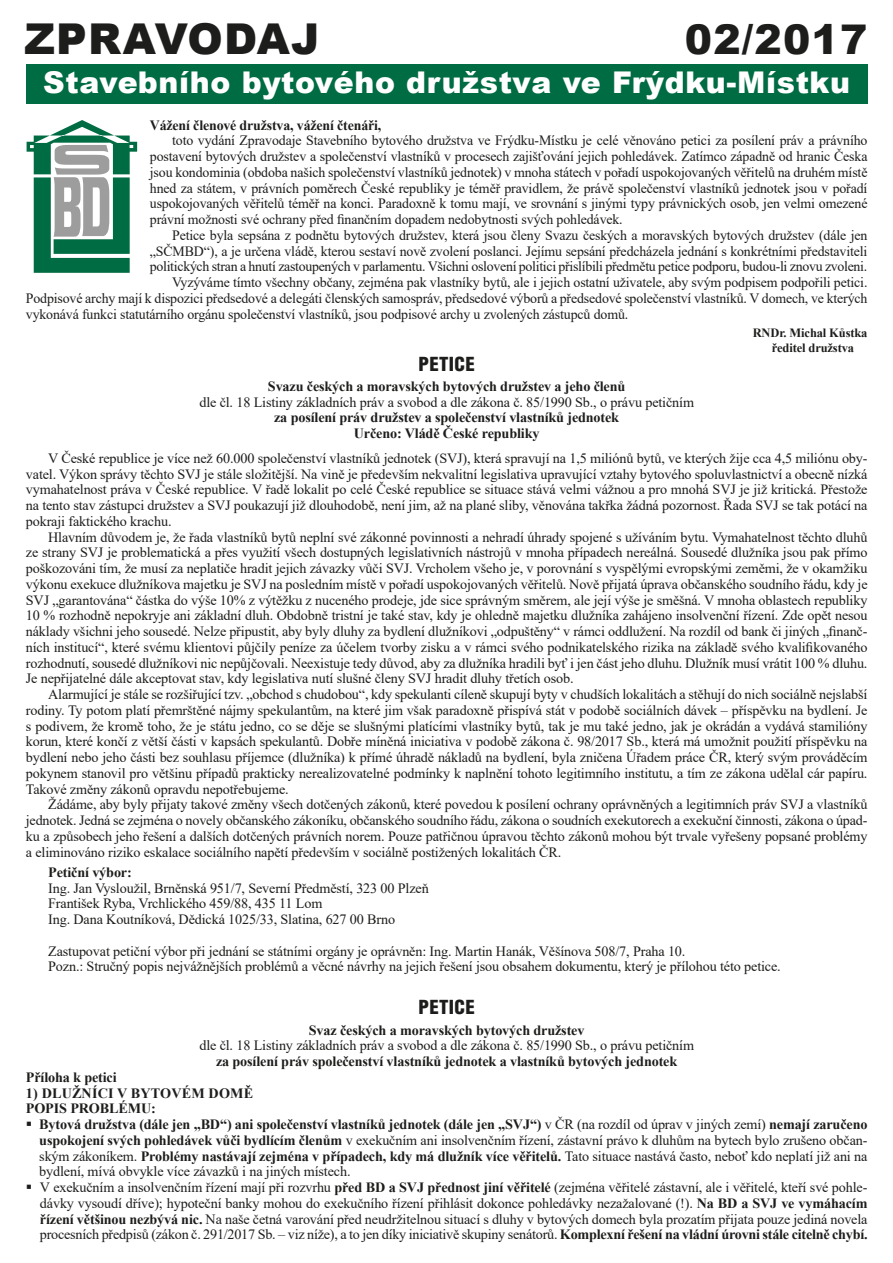
<style>
.page{position:relative;width:893px;height:1263px;background:#fff}
.page>*{position:absolute;margin:0;border:0;box-sizing:border-box;transform-origin:0 0}
.t1{font:900 42.6px "Arial";letter-spacing:.03em;color:#1d1d1b}
.t2{font:900 40.95px "Arial";letter-spacing:.03em;color:#1d1d1b}
.t3{font:900 30px "Arial";letter-spacing:.02em;color:#fff}
.t4{font:900 18.9px "Switzerland Cond";letter-spacing:.02em;color:#1d1d1b}
.t5{font:14.1px/15.8px "Times New Roman";letter-spacing:-.01em;color:#1d1d1b;text-align:justify}
.t6{font:700 14.1px/15.8px "Times New Roman";letter-spacing:-.01em;color:#1d1d1b;text-align:center}
.t7{font:700 14.1px/15.8px "Times New Roman";letter-spacing:.01em;color:#1d1d1b}
.t8{font:700 12.6px/15.3px "Times New Roman";letter-spacing:-.01em;color:#1d1d1b;text-align:center}
.s1{font-weight:700}
</style>
<div class="page">
<div style="left:26px;top:65px;width:841px;height:39px;background:#006c43"></div>
<svg style="left:27px;top:120px;width:110px;height:153px"></svg>
<h1 class="t1" style="left:24px;top:8px;width:297px">ZPRAVODAJ</h1>
<h2 class="t2" style="left:685px;top:10px;width:184px">02/2017</h2>
<h3 class="t3" style="left:43px;top:61px;width:808px">Stavebního bytového družstva ve Frýdku-Místku</h3>
<p class="t6" style="left:150px;top:117px;width:233px">Vážení členové družstva, vážení čtenáři,</p>
<p class="t5" style="left:150px;top:132px;width:719px;text-indent:22px">toto vydání Zpravodaje Stavebního bytového družstva ve Frýdku-Místku je celé věnováno petici za posílení práv a právního postavení bytových družstev a společenství vlastníků v procesech zajišťování jejich pohledávek. Zatímco západně od hranic Česka jsou kondominia (obdoba našich společenství vlastníků jednotek) v mnoha státech v pořadí uspokojovaných věřitelů na druhém místě hned za státem, v právních poměrech České republiky je téměř pravidlem, že právě společenství vlastníků jednotek jsou v pořadí uspokojovaných věřitelů téměř na konci. Paradoxně k tomu mají, ve srovnání s jinými typy právnických osob, jen velmi omezené právní možnosti své ochrany před finančním dopadem nedobytnosti svých pohledávek.</p>
<p class="t5" style="left:172px;top:227px;width:697px">Petice byla sepsána z podnětu bytových družstev, která jsou členy Svazu českých a moravských bytových družstev (dále jen</p>
<p class="t5" style="left:150px;top:243px;width:719px">„SČMBD“), a je určena vládě, kterou sestaví nově zvolení poslanci. Jejímu sepsání předcházela jednání s konkrétními představiteli</p>
<p class="t5" style="left:150px;top:258px;width:719px">politických stran a hnutí zastoupených v parlamentu. Všichni oslovení politici přislíbili předmětu petice podporu, budou-li znovu zvoleni.</p>
<p class="t5" style="left:172px;top:274px;width:697px">Vyzýváme tímto všechny občany, zejména pak vlastníky bytů, ale i jejich ostatní uživatele, aby svým podpisem podpořili petici.</p>
<p class="t5" style="left:26px;top:290px;width:843px">Podpisové archy mají k dispozici předsedové a delegáti členských samospráv, předsedové výborů a předsedové společenství vlastníků. V domech, ve kterých</p>
<p class="t5" style="left:26px;top:306px;width:604px">vykonává funkci statutárního orgánu společenství vlastníků, jsou podpisové archy u zvolených zástupců domů.</p>
<p class="t8" style="left:753px;top:325px;width:116px">RNDr. Michal Kůstka ředitel družstva</p>
<h3 class="t4" style="left:418px;top:352px;width:58px">PETICE</h3>
<p class="t6" style="left:268px;top:378px;width:359px">Svazu českých a moravských bytových družstev a jeho členů</p>
<p class="t5" style="left:199px;top:394px;width:496px">dle čl. 18 Listiny základních práv a svobod a dle zákona č. 85/1990 Sb., o právu petičním</p>
<p class="t6" style="left:274px;top:409px;width:346px">za posílení práv družstev a společenství vlastníků jednotek<br>Určeno: Vládě České republiky</p>
<p class="t5" style="left:26px;top:450px;width:843px;text-indent:22px">V České republice je více než 60.000 společenství vlastníků jednotek (SVJ), která spravují na 1,5 miliónů bytů, ve kterých žije cca 4,5 miliónu oby&shy;vatel. Výkon správy těchto SVJ je stále složitější. Na vině je především nekvalitní legislativa upravující vztahy bytového spoluvlastnictví a obecně nízká vymahatelnost práva v České republice. V řadě lokalit po celé České republice se situace stává velmi vážnou a pro mnohá SVJ je již kritická. Přestože na tento stav zástupci družstev a SVJ poukazují již dlouhodobě, není jim, až na plané sliby, věnována takřka žádná pozornost. Řada SVJ se tak potácí na pokraji faktického krachu.</p>
<p class="t5" style="left:26px;top:528px;width:843px;text-indent:22px">Hlavním důvodem je, že řada vlastníků bytů neplní své zákonné povinnosti a nehradí úhrady spojené s užíváním bytu. Vymahatelnost těchto dluhů ze strany SVJ je problematická a přes využití všech dostupných legislativních nástrojů v mnoha případech nereálná. Sousedé dlužníka jsou pak přímo poškozováni tím, že musí za neplatiče hradit jejich závazky vůči SVJ. Vrcholem všeho je, v porovnání s vyspělými evropskými zeměmi, že v okamžiku výkonu exekuce dlužníkova majetku je SVJ na posledním místě v pořadí uspokojovaných věřitelů. Nově přijatá úprava občanského soudního řádu, kdy je SVJ „garantována“ částka do výše 10% z výtěžku z nuceného prodeje, jde sice správným směrem, ale její výše je směšná. V mnoha oblastech republiky 10 % rozhodně nepokryje ani základní dluh. Obdobně tristní je také stav, kdy je ohledně majetku dlužníka zahájeno insolvenční řízení. Zde opět nesou náklady všichni jeho sousedé. Nelze připustit, aby byly dluhy za bydlení dlužníkovi „odpuštěny“ v rámci oddlužení. Na rozdíl od bank či jiných „finanč&shy;ních institucí“, které svému klientovi půjčily peníze za účelem tvorby zisku a v rámci svého podnikatelského rizika na základě svého kvalifikovaného rozhodnutí, sousedé dlužníkovi nic nepůjčovali. Neexistuje tedy důvod, aby za dlužníka hradili byť i jen část jeho dluhu. Dlužník musí vrátit 100 % dluhu.<br>Je nepřijatelné dále akceptovat stav, kdy legislativa nutí slušné členy SVJ hradit dluhy třetích osob.</p>
<p class="t5" style="left:26px;top:686px;width:843px;text-indent:22px">Alarmující je stále se rozšiřující tzv. „obchod s chudobou“, kdy spekulanti cíleně skupují byty v chudších lokalitách a stěhují do nich sociálně nejslabší rodiny. Ty potom platí přemrštěné nájmy spekulantům, na které jim však paradoxně přispívá stát v podobě sociálních dávek – příspěvku na bydlení. Je s podivem, že kromě toho, že je státu jedno, co se děje se slušnými platícími vlastníky bytů, tak je mu také jedno, jak je okrádán a vydává stamilióny korun, které končí z větší části v kapsách spekulantů. Dobře míněná iniciativa v podobě zákona č. 98/2017 Sb., která má umožnit použití příspěvku na bydlení nebo jeho části bez souhlasu příjemce (dlužníka) k přímé úhradě nákladů na bydlení, byla zničena Úřadem práce ČR, který svým prováděcím pokynem stanovil pro většinu případů prakticky nerealizovatelné podmínky k naplnění tohoto legitimního institutu, a tím ze zákona udělal cár papíru.<br>Takové změny zákonů opravdu nepotřebujeme.</p>
<p class="t5" style="left:26px;top:796px;width:843px;text-indent:22px">Žádáme, aby byly přijaty takové změny všech dotčených zákonů, které povedou k posílení ochrany oprávněných a legitimních práv SVJ a vlastníků jednotek. Jedná se zejména o novely občanského zákoníku, občanského soudního řádu, zákona o soudních exekutorech a exekuční činnosti, zákona o úpad&shy;ku a způsobech jeho řešení a dalších dotčených právních norem. Pouze patřičnou úpravou těchto zákonů mohou být trvale vyřešeny popsané problémy a eliminováno riziko eskalace sociálního napětí především v sociálně postižených lokalitách ČR.</p>
<p class="t6" style="left:48px;top:864px;width:85px">Petiční výbor:</p>
<p class="t5" style="left:48px;top:879px;width:382px;text-align:left">Ing. Jan Vysloužil, Brněnská 951/7, Severní Předměstí, 323 00 Plzeň<br>František Ryba, Vrchlického 459/88, 435 11 Lom<br>Ing. Dana Koutníková, Dědická 1025/33, Slatina, 627 00 Brno</p>
<p class="t5" style="left:48px;top:942px;width:734px">Zastupovat petiční výbor při jednání se státními orgány je oprávněn: Ing. Martin Hanák, Věšínova 508/7, Praha 10.<br>Pozn.: Stručný popis nejvážnějších problémů a věcné návrhy na jejich řešení jsou obsahem dokumentu, který je přílohou této petice.</p>
<h3 class="t4" style="left:418px;top:995px;width:58px">PETICE</h3>
<p class="t6" style="left:309px;top:1022px;width:277px">Svaz českých a moravských bytových družstev</p>
<p class="t5" style="left:199px;top:1037px;width:496px">dle čl. 18 Listiny základních práv a svobod a dle zákona č. 85/1990 Sb., o právu petičním</p>
<p class="t6" style="left:216px;top:1053px;width:463px">za posílení práv společenství vlastníků jednotek a vlastníků bytových jednotek</p>
<p class="t6" style="left:26px;top:1069px;width:92px">Příloha k petici</p>
<p class="t7" style="left:26px;top:1084px;width:229px">1) DLUŽNÍCI V BYTOVÉM DOMĚ<br>POPIS PROBLÉMU:</p>
<p class="t5" style="left:39px;top:1116px;width:830px;text-indent:-13px">▪ <span class="s1">Bytová družstva (dále jen „BD“) ani společenství vlastníků jednotek (dále jen „SVJ“)</span> v ČR (na rozdíl od úprav v jiných zemí) <span class="s1">nemají zaručeno uspokojení svých pohledávek vůči bydlícím členům</span> v exekučním ani insolvenčním řízení, zástavní právo k dluhům na bytech bylo zrušeno občan&shy;ským zákoníkem. <span class="s1">Problémy nastávají zejména v případech, kdy má dlužník více věřitelů.</span> Tato situace nastává často, neboť kdo neplatí již ani na bydlení, mívá obvykle více závazků i na jiných místech.</p>
<p class="t5" style="left:40px;top:1179px;width:829px;text-indent:-14px">▪ V exekučním a insolvenčním řízení mají při rozvrhu <span class="s1">před BD a SVJ přednost jiní věřitelé</span> (zejména věřitelé zástavní, ale i věřitelé, kteří své pohle&shy;dávky vysoudí dříve); hypoteční banky mohou do exekučního řízení přihlásit dokonce pohledávky nezažalované (!). <span class="s1">Na BD a SVJ ve vymáhacím řízení většinou nezbývá nic.</span> Na naše četná varování před neudržitelnou situací s dluhy v bytových domech byla prozatím přijata pouze jediná novela procesních předpisů (zákon č. 291/2017 Sb. – viz níže), a to jen díky iniciativě skupiny senátorů. <span class="s1">Komplexní řešení na vládní úrovni stále citelně chybí.</span></p>
</div>
